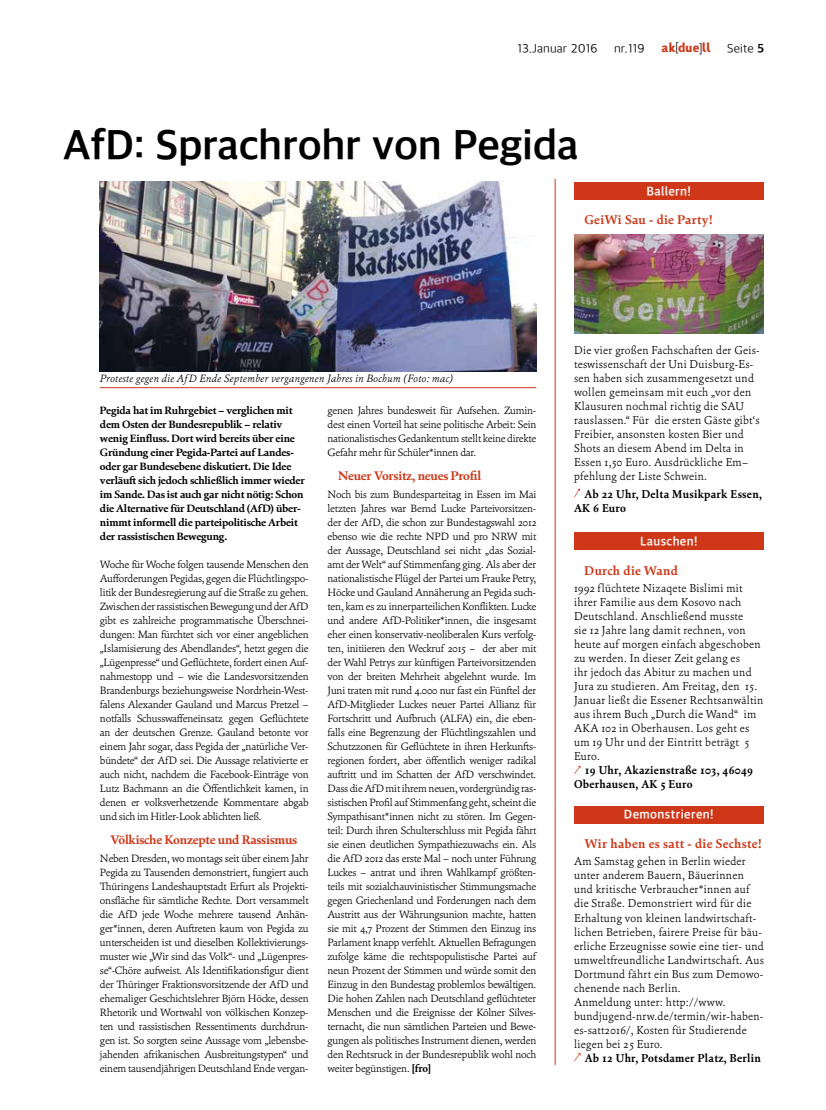
<style>
.page{position:relative;width:826px;height:1110px;background:#fff}
.page>*{position:absolute;margin:0;border:0;box-sizing:border-box;transform-origin:0 0}
.t1{font:700 42.5px "Akduell Apple SD Gothic Neo";letter-spacing:-.01em;color:#000}
.t2{font:700 12.75px "Cala";letter-spacing:.025em;color:#ce3819}
.t3{font:700 12.75px "Akduell Apple SD Gothic Neo";letter-spacing:.03em;color:#fff;scale:.96 1}
.t4{font:700 12.5px "Cala";letter-spacing:-.02em;color:#ce3819}
.t5{font:300 12.5px "Akduell Apple SD Gothic Neo";letter-spacing:.01em;color:#000}
.t6{font:12.5px "Akduell 03";letter-spacing:.02em;color:#ce3819}
.t7{font:300 11.38px/14px "Cala";letter-spacing:.025em;color:#000;scale:.96 1}
.t8{font:700 11.38px/14px "Cala";letter-spacing:.025em;color:#000;scale:.96 1}
.t9{font:300 10.62px/14px "Cala";letter-spacing:-.02em;color:#000;text-align:justify}
.t10{font:700 10.62px/14px "Cala";letter-spacing:-.02em;color:#000}
.t11{font:italic 300 10.62px "Cala";letter-spacing:.02em;color:#000}
.s1{color:#000}
.s2{font-weight:700}
</style>
<div class="page">
<hr style="left:100px;top:387px;width:436px;height:1px;background:#ce3819">
<img style="left:100px;top:181px;width:436px;height:190px">
<hr style="left:555px;top:179px;width:1px;height:350px;background:#ce3819">
<hr style="left:555px;top:529px;width:1px;height:273px;background:#ce3819">
<hr style="left:555px;top:802px;width:1px;height:262px;background:#ce3819">
<div style="left:574px;top:182px;width:189px;height:18px;background:#ce3819"></div>
<img style="left:574px;top:235px;width:189px;height:99px">
<svg style="left:574px;top:488px;width:7px;height:9px"></svg>
<div style="left:574px;top:532px;width:189px;height:18px;background:#ce3819"></div>
<svg style="left:574px;top:765px;width:7px;height:8px"></svg>
<div style="left:574px;top:805px;width:189px;height:18px;background:#ce3819"></div>
<svg style="left:575px;top:1052px;width:6px;height:8px"></svg>
<p class="t5" style="left:517px;top:40px;width:82px">13.Januar 2016</p>
<p class="t5" style="left:614px;top:40px;width:32px">nr.119</p>
<p class="t6" style="left:661px;top:42px;width:51px">ak<span class="s1">[</span>due<span class="s1">]</span>ll</p>
<p class="t5" style="left:727px;top:40px;width:38px">Seite <span class="s2">5</span></p>
<h1 class="t1" style="left:63px;top:116px;width:517px">AfD: Sprachrohr von Pegida</h1>
<p class="t3" style="left:646px;top:182px;width:48px">Ballern!</p>
<p class="t2" style="left:584px;top:212px;width:129px">GeiWi Sau - die Party!</p>
<p class="t11" style="left:100px;top:371px;width:354px">Proteste gegen die AfD Ende September vergangenen Jahres in Bochum (Foto: mac)</p>
<p class="t10" style="left:100px;top:403px;width:206px">Pegida hat im Ruhrgebiet – verglichen mit dem Osten der Bundesrepublik – relativ wenig Einfluss. Dort wird bereits über eine Gründung einer Pegida-Partei auf Landes&shy;oder gar Bundesebene diskutiert. Die Idee verläuft sich jedoch schließlich immer wieder im Sande. Das ist auch gar nicht nötig: Schon die Alternative für Deutschland (AfD) über&shy;nimmt informell die parteipolitische Arbeit der rassistischen Bewegung.</p>
<p class="t9" style="left:100px;top:557px;width:210px">Woche für Woche folgen tausende Menschen den Aufforderungen Pegidas, gegen die Flüchtlingspo&shy;litik der Bundesregierung auf die Straße zu gehen.<br>Zwischen der rassistischen Bewegung und der AfD gibt es zahlreiche programmatische Überschnei&shy;dungen: Man fürchtet sich vor einer angeblichen „Islamisierung des Abendlandes“, hetzt gegen die „Lügenpresse“ und Geflüchtete, fordert einen Auf&shy;nahmestopp und – wie die Landesvorsitzenden Brandenburgs beziehungsweise Nordrhein-West&shy;falens Alexander Gauland und Marcus Pretzel – notfalls Schusswaffeneinsatz gegen Geflüchtete an der deutschen Grenze. Gauland betonte vor einem Jahr sogar, dass Pegida der „natürliche Ver&shy;bündete“ der AfD sei. Die Aussage relativierte er auch nicht, nachdem die Facebook-Einträge von Lutz Bachmann an die Öffentlichkeit kamen, in denen er volksverhetzende Kommentare abgab und sich im Hitler-Look ablichten ließ.</p>
<p class="t4" style="left:111px;top:832px;width:188px">Völkische Konzepte und Rassismus</p>
<p class="t9" style="left:100px;top:851px;width:210px">Neben Dresden, wo montags seit über einem Jahr Pegida zu Tausenden demonstriert, fungiert auch Thüringens Landeshauptstadt Erfurt als Projekti&shy;onsfläche für sämtliche Rechte. Dort versammelt die AfD jede Woche mehrere tausend Anhän&shy;ger*innen, deren Auftreten kaum von Pegida zu unterscheiden ist und dieselben Kollektivierungs&shy;muster wie „Wir sind das Volk“- und „Lügenpres&shy;se“-Chöre aufweist. Als Identifikationsfigur dient der Thüringer Fraktionsvorsitzende der AfD und ehemaliger Geschichtslehrer Björn Höcke, dessen Rhetorik und Wortwahl von völkischen Konzep&shy;ten und rassistischen Ressentiments durchdrun&shy;gen ist. So sorgten seine Aussage vom „lebensbe&shy;jahenden afrikanischen Ausbreitungstypen“ und einem tausendjährigen Deutschland Ende vergan-</p>
<p class="t9" style="left:327px;top:403px;width:210px">genen Jahres bundesweit für Aufsehen. Zumin&shy;dest einen Vorteil hat seine politische Arbeit: Sein nationalistisches Gedankentum stellt keine direkte Gefahr mehr für Schüler*innen dar.</p>
<p class="t4" style="left:338px;top:468px;width:144px">Neuer Vorsitz, neues Profil</p>
<p class="t9" style="left:327px;top:487px;width:210px">Noch bis zum Bundesparteitag in Essen im Mai letzten Jahres war Bernd Lucke Parteivorsitzen&shy;der der AfD, die schon zur Bundestagswahl 2013 ebenso wie die rechte NPD und pro NRW mit der Aussage, Deutschland sei nicht „das Sozial&shy;amt der Welt“ auf Stimmenfang ging. Als aber der nationalistische Flügel der Partei um Frauke Petry, Höcke und Gauland Annäherung an Pegida such&shy;ten, kam es zu innerparteilichen Konflikten. Lucke und andere AfD-Politiker*innen, die insgesamt eher einen konservativ-neoliberalen Kurs verfolg&shy;ten, initiieren den Weckruf 2015 – der aber mit der Wahl Petrys zur künftigen Parteivorsitzenden von der breiten Mehrheit abgelehnt wurde. Im Juni traten mit rund 4.000 nur fast ein Fünftel der AfD-Mitglieder Luckes neuer Partei Allianz für Fortschritt und Aufbruch (ALFA) ein, die eben&shy;falls eine Begrenzung der Flüchtlingszahlen und Schutzzonen für Geflüchtete in ihren Herkunfts&shy;regionen fordert, aber öffentlich weniger radikal auftritt und im Schatten der AfD verschwindet.<br>Dass die AfD mit ihrem neuen, vordergründig ras&shy;sistischen Profil auf Stimmenfang geht, scheint die Sympathisant*innen nicht zu stören. Im Gegen&shy;teil: Durch ihren Schulterschluss mit Pegida fährt sie einen deutlichen Sympathiezuwachs ein. Als die AfD 2013 das erste Mal – noch unter Führung Luckes – antrat und ihren Wahlkampf größten&shy;teils mit sozialchauvinistischer Stimmungsmache gegen Griechenland und Forderungen nach dem Austritt aus der Währungsunion machte, hatten sie mit 4,7 Prozent der Stimmen den Einzug ins Parlament knapp verfehlt. Aktuellen Befragungen zufolge käme die rechtspopulistische Partei auf neun Prozent der Stimmen und würde somit den Einzug in den Bundestag problemlos bewältigen.<br>Die hohen Zahlen nach Deutschland geflüchteter Menschen und die Ereignisse der Kölner Silves&shy;ternacht, die nun sämtlichen Parteien und Bewe&shy;gungen als politisches Instrument dienen, werden den Rechtsruck in der Bundesrepublik wohl noch weiter begünstigen. <span class="s2">[fro]</span></p>
<p class="t7" style="left:574px;top:343px;width:195px">Die vier großen Fachschaften der Geis&shy;teswissenschaft der Uni Duisburg-Es&shy;sen haben sich zusammengesetzt und wollen gemeinsam mit euch „vor den Klausuren nochmal richtig die SAU rauslassen.“ Für die ersten Gäste gibt‘s Freibier, ansonsten kosten Bier und Shots an diesem Abend im Delta in Essen 1,50 Euro. Ausdrückliche Em– pfehlung der Liste Schwein.</p>
<p class="t8" style="left:574px;top:486px;width:197px;text-indent:10px">Ab 22 Uhr, Delta Musikpark Essen,<br>AK 6 Euro</p>
<p class="t3" style="left:640px;top:532px;width:61px">Lauschen!</p>
<p class="t2" style="left:584px;top:562px;width:95px">Durch die Wand</p>
<p class="t7" style="left:574px;top:581px;width:199px">1993 flüchtete Nizaqete Bislimi mit ihrer Familie aus dem Kosovo nach Deutschland. Anschließend musste<br>sie 13 Jahre lang damit rechnen, von heute auf morgen einfach abgeschoben zu werden. In dieser Zeit gelang es<br>ihr jedoch das Abitur zu machen und Jura zu studieren. Am Freitag, den 15.<br>Januar ließt die Essener Rechtsanwältin aus ihrem Buch „Durch die Wand“ im AKA 103 in Oberhausen. Los geht es um 19 Uhr und der Eintritt beträgt 5<br>Euro.</p>
<p class="t8" style="left:574px;top:763px;width:188px;text-indent:11px">19 Uhr, Akazienstraße 103, 46049<br>Oberhausen, AK 5 Euro</p>
<p class="t3" style="left:624px;top:805px;width:95px">Demonstrieren!</p>
<p class="t2" style="left:584px;top:835px;width:178px">Wir haben es satt - die Sechste!</p>
<p class="t7" style="left:574px;top:854px;width:199px">Am Samstag gehen in Berlin wieder unter anderem Bauern, Bäuerinnen und kritische Verbraucher*innen auf die Straße. Demonstriert wird für die Erhaltung von kleinen landwirtschaft&shy;lichen Betrieben, fairere Preise für bäu&shy;erliche Erzeugnisse sowie eine tier- und umweltfreundliche Landwirtschaft. Aus Dortmund fährt ein Bus zum Demowo&shy;chenende nach Berlin.<br>Anmeldung unter: http://www. bundjugend-nrw.de/termin/wir-haben&shy;es-satt2016/, Kosten für Studierende liegen bei 25 Euro.</p>
<p class="t8" style="left:584px;top:1050px;width:185px">Ab 12 Uhr, Potsdamer Platz, Berlin</p>
</div>
